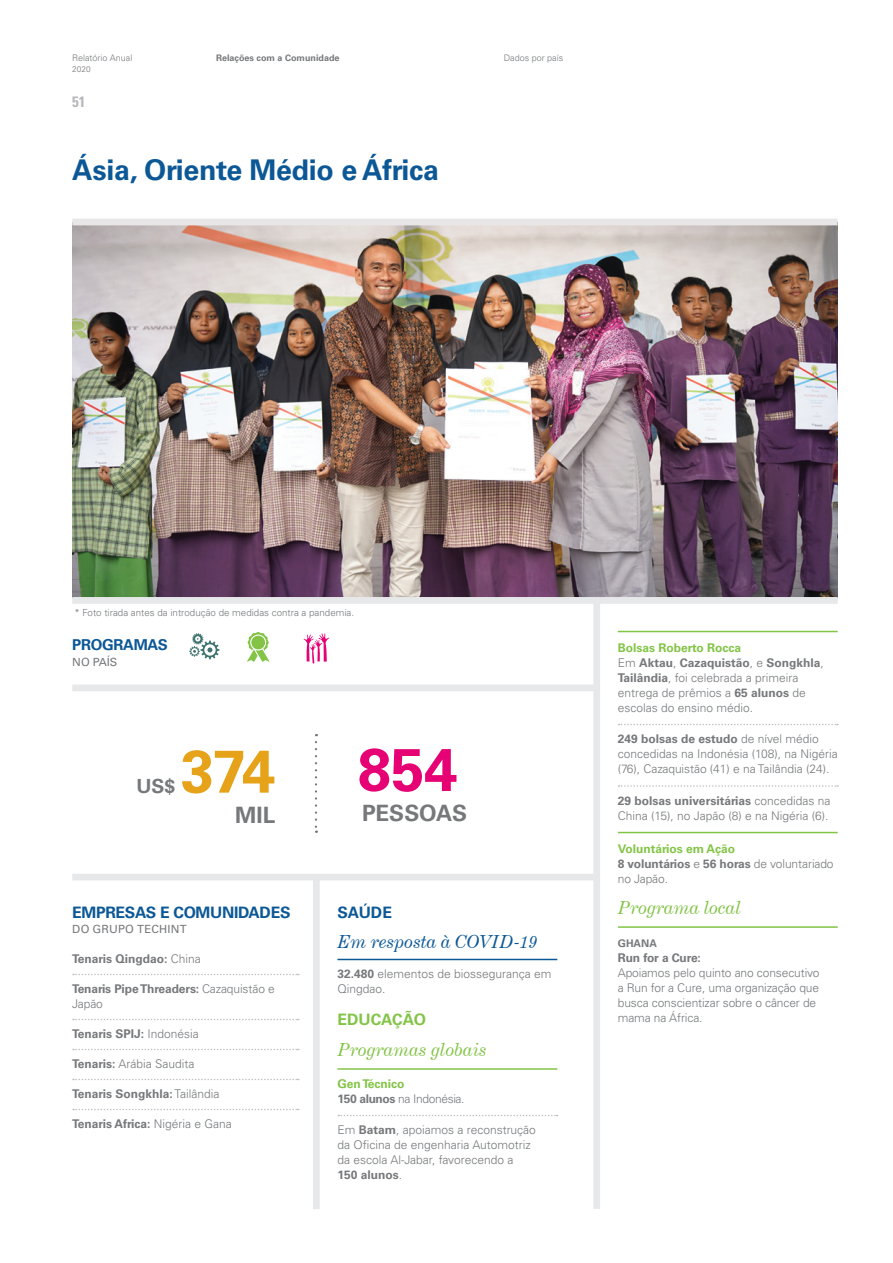
<style>
.page{position:relative;width:893px;height:1263px;background:#fff}
.page>*{position:absolute;margin:0;border:0;box-sizing:border-box;transform-origin:0 0}
.txt___texto_general{font:700 60px "Univers LT Std";color:#e6a218}
.txt___texto_general-2{font:700 60px "Univers LT Std";color:#e60275}
.txt___texto_general-3{font:700 28.5px "Univers LT Std";letter-spacing:-.01em;color:#0c5896}
.txt___texto_general-4{font:700 22.5px "Univers LT Std";letter-spacing:-.005em;color:#76787b}
.txt___texto_general-5{font:700 19.5px "Univers LT Std";color:#76787b}
.N2_Educaion_Global{font:italic 18px "Century Expanded BT";color:#83c447}
.N2_Salud_COVID{font:italic 18px "Century Expanded BT";color:#0c5896}
.N1_Cartel_comunida{font:700 15.75px "Univers LT Std";letter-spacing:-.02em;color:#0c5896}
.N1_Educacion{font:700 15.75px "Univers LT Std";color:#83c447}
.N1_Salud{font:700 15.75px "Univers LT Std";color:#0c5896}
.N1_Cartel_comunida-2{font:700 15px "Univers LT Std";letter-spacing:-.02em;color:#0c5896}
.t1{font:700 condensed 15px "Univers LT Std";color:#b7b8bb}
.N0_Txt_FactSheet{font:300 12px/15px "Univers LT Std";color:#76787b}
.txt___texto_general-6{font:700 12px/15px "Univers LT Std";color:#76787b}
.N0_Txt_FactSheet-2{font:700 12px "Univers LT Std";color:#83c447}
.N0_Txt_FactSheet-3{font:300 12px "Univers LT Std";letter-spacing:-.03em;color:#76787b}
.txt___texto_general-7{font:300 12px "Univers LT Std";color:#76787b}
.N0_Txt_FactSheet-4{font:700 12px "Univers LT Std";letter-spacing:-.01em;color:#76787b}
.txt___texto_general-8{font:11.25px "Univers LT Std";letter-spacing:.015em;color:#76787b}
.N3_Lugares{font:700 10.5px "Univers LT Std";color:#76787b}
.N0_Txt_FactSheet-5{font:300 9.75px "Univers LT Std";color:#76787b}
.t2{font:300 9px "Univers LT Std";color:#76787b}
.t3{font:700 9px "Univers LT Std";color:#76787b}
.t4{font:300 8.25px "Univers LT Std";color:#76787b}
.s1{font-weight:300}
.s2{font-weight:700}
</style>
<div class="page">
<img style="left:72px;top:225px;width:766px;height:372px">
<div style="left:72px;top:219px;width:766px;height:6px;background:#e8e6e7"></div>
<div style="left:593px;top:600px;width:7px;height:609px;background:#e7e8e9"></div>
<div style="left:72px;top:597px;width:766px;height:7px;background:#e7e8e9"></div>
<hr style="left:618px;top:631px;width:220px;height:1px;background:#83c447">
<svg style="left:619px;top:724px;width:219px;height:1px"></svg>
<svg style="left:619px;top:785px;width:219px;height:2px"></svg>
<hr style="left:618px;top:832px;width:220px;height:1px;background:#83c447">
<hr style="left:618px;top:926px;width:220px;height:2px;background:#83c447">
<hr style="left:337px;top:959px;width:220px;height:1px;background:#0c5896">
<hr style="left:337px;top:1068px;width:220px;height:2px;background:#83c447">
<svg style="left:338px;top:1115px;width:220px;height:1px"></svg>
<svg style="left:73px;top:974px;width:226px;height:1px"></svg>
<svg style="left:73px;top:1019px;width:226px;height:1px"></svg>
<svg style="left:73px;top:1049px;width:226px;height:1px"></svg>
<svg style="left:73px;top:1079px;width:226px;height:1px"></svg>
<svg style="left:73px;top:1109px;width:226px;height:1px"></svg>
<svg style="left:247px;top:632px;width:22px;height:30px"></svg>
<svg style="left:189px;top:633px;width:30px;height:26px"></svg>
<svg style="left:304px;top:633px;width:25px;height:30px"></svg>
<div style="left:313px;top:878px;width:7px;height:331px;background:#e7e8e9"></div>
<div style="left:72px;top:684px;width:525px;height:7px;background:#e7e8e9"></div>
<div style="left:72px;top:874px;width:525px;height:6px;background:#e7e8e9"></div>
<svg style="left:315px;top:742px;width:2px;height:91px"></svg>
<p class="t3" style="left:216px;top:53px;width:125px">Relações com a Comunidade</p>
<p class="t2" style="left:72px;top:53px;width:62px">Relatório Anual</p>
<p class="t2" style="left:504px;top:53px;width:61px">Dados por país</p>
<p class="t4" style="left:72px;top:64px;width:20px">2020</p>
<p class="t1" style="left:72px;top:92px;width:15px">51</p>
<p class="txt___texto_general-3" style="left:72px;top:153px;width:368px">Ásia, Oriente Médio e África</p>
<p class="N0_Txt_FactSheet-5" style="left:74px;top:606px;width:281px">* Foto tirada antes da introdução de medidas contra a pandemia.</p>
<p class="N1_Cartel_comunida-2" style="left:72px;top:635px;width:97px">PROGRAMAS</p>
<p class="txt___texto_general-8" style="left:72px;top:655px;width:47px">NO PAÍS</p>
<p class="txt___texto_general" style="left:181px;top:736px;width:96px">374</p>
<p class="txt___texto_general-4" style="left:235px;top:802px;width:42px">MIL</p>
<p class="txt___texto_general-5" style="left:136px;top:774px;width:40px">US$</p>
<p class="N1_Cartel_comunida" style="left:72px;top:903px;width:220px">EMPRESAS E COMUNIDADES</p>
<p class="txt___texto_general-8" style="left:72px;top:922px;width:116px">DO GRUPO TECHINT</p>
<p class="txt___texto_general-6" style="left:72px;top:951px;width:130px">Tenaris Qingdao: <span class="s1">China</span></p>
<p class="txt___texto_general-6" style="left:72px;top:981px;width:204px">Tenaris Pipe Threaders: <span class="s1">Cazaquistão e<br>Japão</span></p>
<p class="txt___texto_general-6" style="left:72px;top:1026px;width:128px">Tenaris SPIJ: <span class="s1">Indonésia</span></p>
<p class="txt___texto_general-7" style="left:72px;top:1057px;width:124px"><span class="s2">Tenaris:</span> Arábia Saudita</p>
<p class="txt___texto_general-6" style="left:72px;top:1086px;width:149px">Tenaris Songkhla: <span class="s1">Tailândia</span></p>
<p class="txt___texto_general-6" style="left:72px;top:1116px;width:161px">Tenaris Africa: <span class="s1">Nigéria e Gana</span></p>
<p class="txt___texto_general-2" style="left:358px;top:735px;width:101px">854</p>
<p class="txt___texto_general-4" style="left:362px;top:800px;width:106px">PESSOAS</p>
<p class="N1_Salud" style="left:337px;top:903px;width:56px">SAÚDE</p>
<p class="N2_Salud_COVID" style="left:337px;top:931px;width:202px">Em resposta à COVID-19</p>
<p class="N0_Txt_FactSheet" style="left:337px;top:966px;width:216px"><span class="s2">32.480</span> elementos de biossegurança em<br>Qingdao.</p>
<p class="N1_Educacion" style="left:337px;top:1010px;width:90px">EDUCAÇÃO</p>
<p class="N2_Educaion_Global" style="left:337px;top:1039px;width:151px">Programas globais</p>
<p class="N0_Txt_FactSheet-2" style="left:337px;top:1076px;width:69px">Gen Técnico</p>
<p class="N0_Txt_FactSheet-3" style="left:337px;top:1091px;width:129px"><span class="s2">150 alunos</span> na Indonésia.</p>
<p class="N0_Txt_FactSheet" style="left:337px;top:1122px;width:200px">Em <span class="s2">Batam</span>, apoiamos a reconstrução da Oficina de engenharia Automotriz da escola Al-Jabar, favorecendo a<br><span class="s2">150 alunos</span>.</p>
<p class="N0_Txt_FactSheet-2" style="left:618px;top:640px;width:125px">Bolsas Roberto Rocca</p>
<p class="N0_Txt_FactSheet" style="left:618px;top:655px;width:208px">Em <span class="s2">Aktau</span>, <span class="s2">Cazaquistão</span>, e <span class="s2">Songkhla</span>,<br><span class="s2">Tailândia</span>, foi celebrada a primeira entrega de prêmios a <span class="s2">65 alunos</span> de escolas do ensino médio.</p>
<p class="N0_Txt_FactSheet" style="left:618px;top:731px;width:221px"><span class="s2">249 bolsas de estudo</span> de nível médio concedidas na Indonésia (108), na Nigéria (76), Cazaquistão (41) e na Tailândia (24).</p>
<p class="N0_Txt_FactSheet" style="left:618px;top:793px;width:214px"><span class="s2">29 bolsas universitárias</span> concedidas na<br>China (15), no Japão (8) e na Nigéria (6).</p>
<p class="N0_Txt_FactSheet-2" style="left:618px;top:841px;width:119px">Voluntários em Ação</p>
<p class="N0_Txt_FactSheet" style="left:618px;top:856px;width:217px"><span class="s2">8 voluntários</span> e <span class="s2">56 horas</span> de voluntariado no Japão.</p>
<p class="N2_Educaion_Global" style="left:618px;top:897px;width:125px">Programa local</p>
<p class="N3_Lugares" style="left:618px;top:937px;width:41px">GHANA</p>
<p class="N0_Txt_FactSheet-4" style="left:618px;top:951px;width:85px">Run for a Cure:</p>
<p class="N0_Txt_FactSheet" style="left:618px;top:965px;width:203px">Apoiamos pelo quinto ano consecutivo</p>
<p class="N0_Txt_FactSheet" style="left:618px;top:980px;width:203px">a Run for a Cure, uma organização que</p>
<p class="N0_Txt_FactSheet" style="left:618px;top:995px;width:200px">busca conscientizar sobre o câncer de</p>
<p class="N0_Txt_FactSheet" style="left:618px;top:1010px;width:86px">mama na África.</p>
</div>
